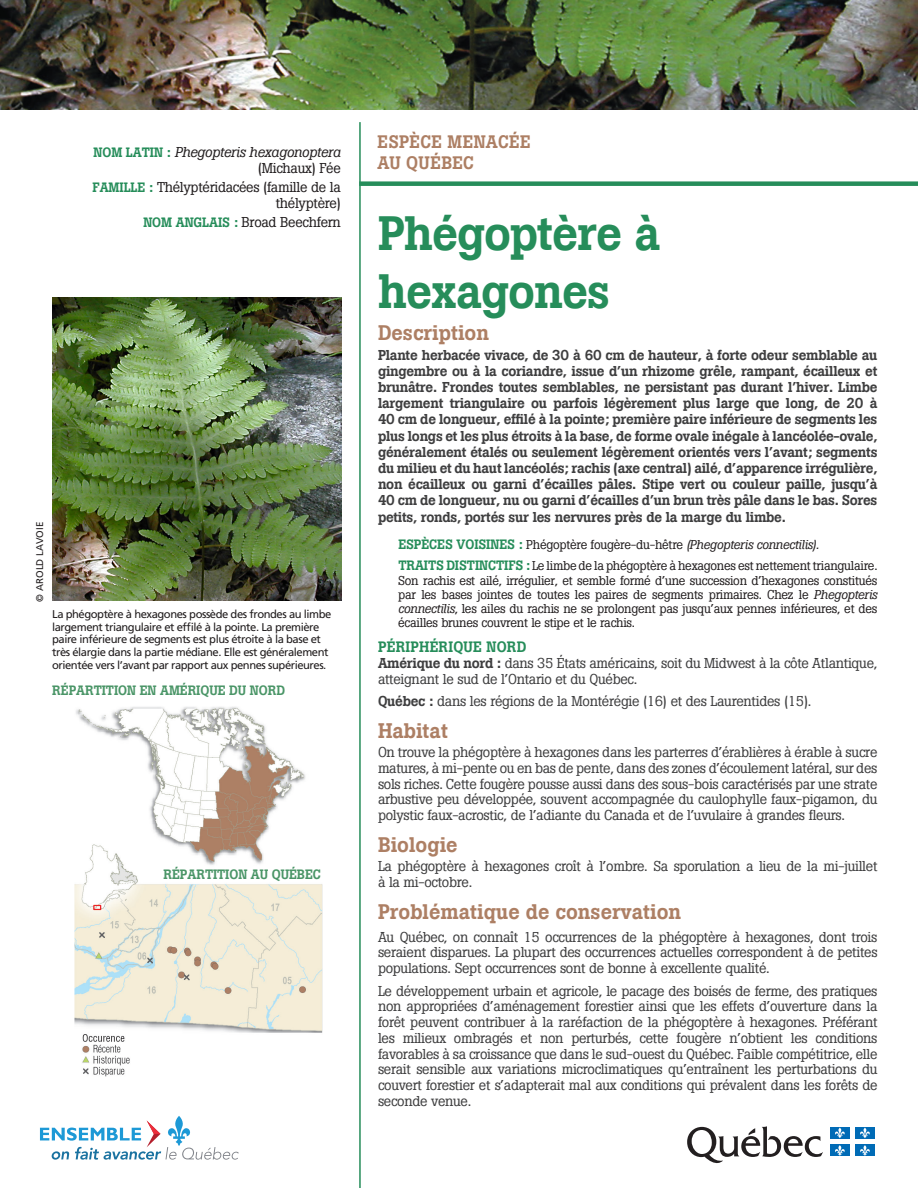
<style>
.page{position:relative;width:918px;height:1188px;background:#fff}
.page>*{position:absolute;margin:0;border:0;box-sizing:border-box;transform-origin:0 0}
.t1{font:500 48px/57.6px "Boton";letter-spacing:-.02em;color:#268d5a}
.t2{font:500 21px "Boton";color:#ad7f64}
.t3{font:500 18px/21.6px "Boton";letter-spacing:.015em;color:#ad7f64}
.t4{font:500 15px "Boton";letter-spacing:.015em;color:#268d5a}
.t5{font:14.25px/15.8px "Boton";letter-spacing:-.02em;color:#3e3e3f;text-align:justify}
.P_description{font:500 14.25px/16.2px "Boton";letter-spacing:-.02em;color:#3e3e3f;text-align:justify}
.P_informations_gauch{font:14.25px/15.8px "Boton";letter-spacing:-.02em;color:#231f20;text-align:right}
.P_informations_gauch-2{font:italic 14.25px/15.8px "Boton";letter-spacing:-.02em;color:#231f20;text-align:right}
.t6{font:500 13.5px "Boton";letter-spacing:-.005em;color:#4a9567}
.P_retrait{font:12.75px/14.2px "Boton";letter-spacing:-.02em;color:#231f20;text-align:justify}
.Légende{font:11.25px/12.8px "Frutiger";letter-spacing:-.04em;color:#231f20}
.Crédits_photo{font:9.75px "Frutiger";color:#231f20}
.s1{font-weight:500;font-style:normal;font-size:13.5px;color:#268d5a}
.s2{font-style:normal}
.s3{font-weight:500;font-size:13.5px;color:#268d5a}
.s4{font-style:italic}
.s5{font-weight:500}
</style>
<div class="page">
<hr style="left:359px;top:122px;width:2px;height:1066px;background:#268d5a">
<div style="left:359px;top:181px;width:559px;height:5px;background:#268d5a"></div>
<svg style="left:687px;top:1126px;width:136px;height:37px"></svg>
<div style="left:830px;top:1127px;width:20px;height:12px;background:#006bb6"></div>
<svg style="left:835px;top:1128px;width:10px;height:10px"></svg>
<div style="left:855px;top:1127px;width:20px;height:12px;background:#006bb6"></div>
<svg style="left:860px;top:1128px;width:10px;height:10px"></svg>
<div style="left:830px;top:1144px;width:20px;height:12px;background:#006bb6"></div>
<svg style="left:835px;top:1145px;width:10px;height:11px"></svg>
<div style="left:855px;top:1144px;width:20px;height:12px;background:#006bb6"></div>
<svg style="left:860px;top:1145px;width:10px;height:11px"></svg>
<svg style="left:40px;top:1116px;width:199px;height:44px"></svg>
<img style="left:53px;top:298px;width:288px;height:303px">
<img style="left:0;top:0;width:918px;height:109px">
<img style="left:74px;top:707px;width:249px;height:370px">
<p class="P_informations_gauch-2" style="left:94px;top:144px;width:249px"><span class="s1">NOM LATIN :</span> Phegopteris hexagonoptera <span class="s2">(Michaux) Fée</span></p>
<p class="P_informations_gauch" style="left:92px;top:179px;width:250px"><span class="s3">FAMILLE :</span> Thélyptéridacées (famille de la thélyptère)</p>
<p class="P_informations_gauch" style="left:143px;top:214px;width:199px"><span class="s3">NOM ANGLAIS :</span> Broad Beechfern</p>
<p class="Crédits_photo" style="left:34px;top:602px;width:81px;rotate:-90deg">© AROLD LAVOIE</p>
<p class="Légende" style="left:52px;top:607px;width:281px">La phégoptère à hexagones possède des frondes au limbe largement triangulaire et effilé à la pointe. La première paire inférieure de segments est plus étroite à la base et très élargie dans la partie médiane. Elle est généralement orientée vers l’avant par rapport aux pennes supérieures.</p>
<p class="t6" style="left:52px;top:682px;width:234px">RÉPARTITION EN AMÉRIQUE DU NORD</p>
<p class="t6" style="left:164px;top:866px;width:159px">RÉPARTITION AU QUÉBEC</p>
<p class="t3" style="left:377px;top:131px;width:155px">ESPÈCE MENACÉE<br>AU QUÉBEC</p>
<h1 class="t1" style="left:378px;top:205px;width:284px">Phégoptère à hexagones</h1>
<h2 class="t2" style="left:378px;top:320px;width:113px">Description</h2>
<p class="P_description" style="left:378px;top:346px;width:501px">Plante herbacée vivace, de 30 à 60 cm de hauteur, à forte odeur semblable au gingembre ou à la coriandre, issue d’un rhizome grêle, rampant, écailleux et brunâtre. Frondes toutes semblables, ne persistant pas durant l’hiver. Limbe largement triangulaire ou parfois légèrement plus large que long, de 20 à 40 cm de longueur, effilé à la pointe; première paire inférieure de segments les plus longs et les plus étroits à la base, de forme ovale inégale à lancéolée‑ovale, généralement étalés ou seulement légèrement orientés vers l’avant; segments du milieu et du haut lancéolés; rachis (axe central) ailé, d’apparence irrégulière, non écailleux ou garni d’écailles pâles. Stipe vert ou couleur paille, jusqu’à 40 cm de longueur, nu ou garni d’écailles d’un brun très pâle dans le bas. Sores petits, ronds, portés sur les nervures près de la marge du limbe.</p>
<p class="P_retrait" style="left:398px;top:538px;width:422px"><span class="s3">ESPÈCES VOISINES :</span> Phégoptère fougère‑du‑hêtre <span class="s4">(Phegopteris connectilis).</span></p>
<p class="P_retrait" style="left:398px;top:559px;width:481px"><span class="s3">TRAITS DISTINCTIFS :</span> Le limbe de la phégoptère à hexagones est nettement triangulaire.<br>Son rachis est ailé, irrégulier, et semble formé d’une succession d’hexagones constitués par les bases jointes de toutes les paires de segments primaires. Chez le <span class="s4">Phegopteris connectilis</span>, les ailes du rachis ne se prolongent pas jusqu’aux pennes inférieures, et des écailles brunes couvrent le stipe et le rachis.</p>
<h3 class="t4" style="left:378px;top:638px;width:150px">PÉRIPHÉRIQUE NORD</h3>
<p class="t5" style="left:378px;top:655px;width:501px"><span class="s5">Amérique du nord :</span> dans 35 États américains, soit du Midwest à la côte Atlantique, atteignant le sud de l’Ontario et du Québec.</p>
<p class="t5" style="left:378px;top:693px;width:435px"><span class="s5">Québec :</span> dans les régions de la Montérégie (16) et des Laurentides (15).</p>
<h2 class="t2" style="left:378px;top:718px;width:72px">Habitat</h2>
<p class="t5" style="left:378px;top:744px;width:501px">On trouve la phégoptère à hexagones dans les parterres d’érablières à érable à sucre matures, à mi‑pente ou en bas de pente, dans des zones d’écoulement latéral, sur des sols riches. Cette fougère pousse aussi dans des sous‑bois caractérisés par une strate arbustive peu développée, souvent accompagnée du caulophylle faux‑pigamon, du polystic faux‑acrostic, de l’adiante du Canada et de l’uvulaire à grandes fleurs.</p>
<h2 class="t2" style="left:378px;top:832px;width:81px">Biologie</h2>
<p class="t5" style="left:378px;top:859px;width:501px">La phégoptère à hexagones croît à l’ombre. Sa sporulation a lieu de la mi‑juillet à la mi‑octobre.</p>
<p class="t2" style="left:378px;top:899px;width:305px">Problématique de conservation</p>
<p class="t5" style="left:378px;top:929px;width:501px">Au Québec, on connaît 15 occurrences de la phégoptère à hexagones, dont trois seraient disparues. La plupart des occurrences actuelles correspondent à de petites populations. Sept occurrences sont de bonne à excellente qualité.</p>
<p class="t5" style="left:378px;top:983px;width:501px">Le développement urbain et agricole, le pacage des boisés de ferme, des pratiques non appropriées d’aménagement forestier ainsi que les effets d’ouverture dans la forêt peuvent contribuer à la raréfaction de la phégoptère à hexagones. Préférant les milieux ombragés et non perturbés, cette fougère n’obtient les conditions favorables à sa croissance que dans le sud‑ouest du Québec. Faible compétitrice, elle serait sensible aux variations microclimatiques qu’entraînent les perturbations du couvert forestier et s’adapterait mal aux conditions qui prévalent dans les forêts de seconde venue.</p>
</div>
